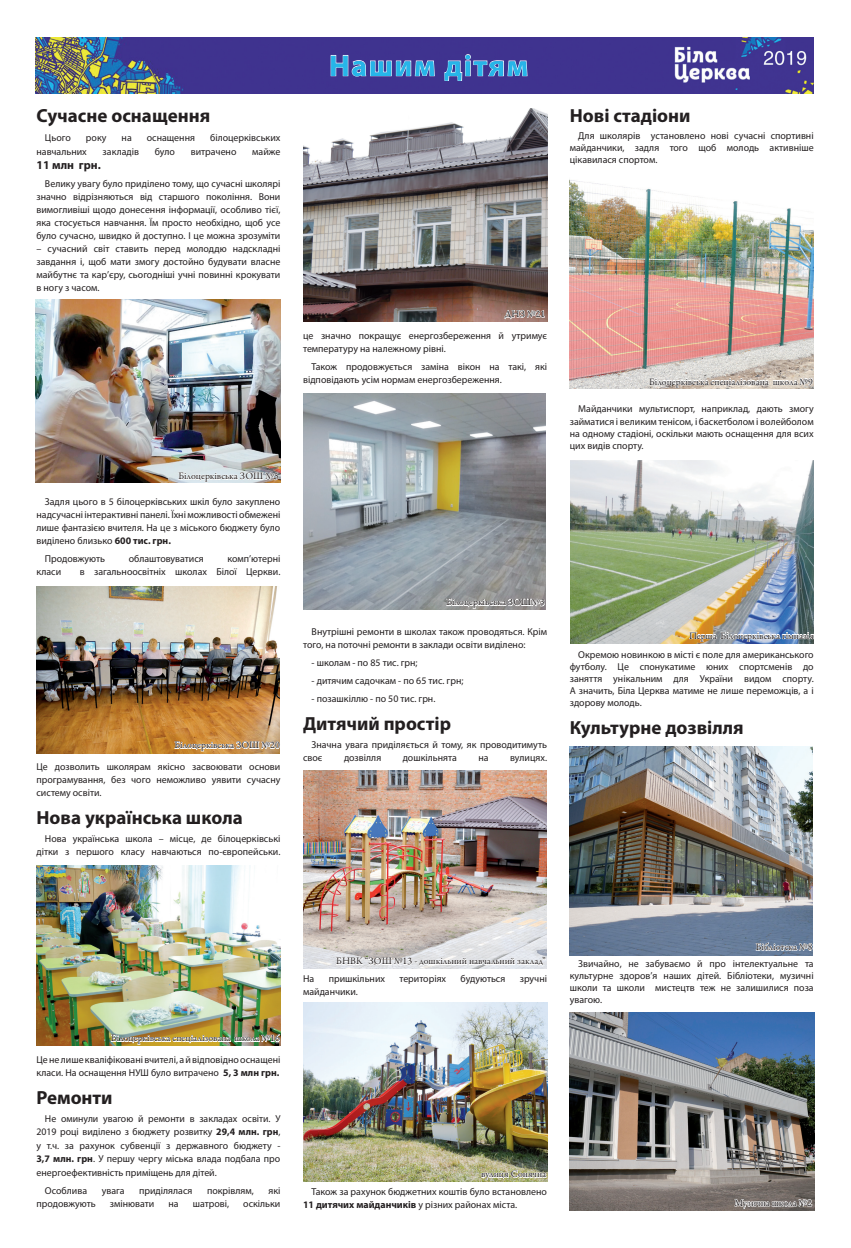
<style>
.page{position:relative;width:851px;height:1248px;background:#fff}
.page>*{position:absolute;margin:0;border:0;box-sizing:border-box;transform-origin:0 0}
.t1{font:700 30px "Myriad Pro";letter-spacing:.05em;color:#26b5e9}
.t2{font:700 19px "Myriad Pro";color:#231f20}
.t3{font:700 12px "Myriad Pro";color:#231f20}
.t4{font:10px/13px "Myriad Pro";color:#231f20;text-align:justify}
.t5{font:10px "Garamond Premr Pro";letter-spacing:-.005em;color:#231f20}
.s1{font-weight:700}
</style>
<div class="page">
<img style="left:36px;top:38px;width:777px;height:56px">
<svg style="left:331px;top:55px;width:103px;height:21px;background:#6a60a8"></svg>
<svg style="left:444px;top:54px;width:83px;height:27px;background:#6258a3"></svg>
<img style="left:36px;top:299px;width:245px;height:183px">
<img style="left:37px;top:865px;width:244px;height:180px">
<img style="left:303px;top:108px;width:245px;height:213px">
<img style="left:303px;top:393px;width:243px;height:216px">
<img style="left:304px;top:770px;width:242px;height:198px">
<img style="left:303px;top:1002px;width:244px;height:179px">
<img style="left:570px;top:180px;width:243px;height:208px">
<img style="left:570px;top:460px;width:243px;height:183px">
<img style="left:37px;top:586px;width:243px;height:167px">
<img style="left:569px;top:746px;width:243px;height:209px">
<img style="left:569px;top:1012px;width:245px;height:198px">
<svg style="left:178px;top:468px;width:101px;height:15px"></svg>
<svg style="left:174px;top:738px;width:106px;height:15px"></svg>
<img style="left:110px;top:1023px;width:170px;height:23px">
<svg style="left:503px;top:299px;width:42px;height:22px"></svg>
<svg style="left:445px;top:596px;width:100px;height:14px"></svg>
<svg style="left:480px;top:1167px;width:67px;height:15px"></svg>
<svg style="left:648px;top:375px;width:165px;height:14px"></svg>
<svg style="left:688px;top:629px;width:126px;height:15px"></svg>
<svg style="left:755px;top:940px;width:58px;height:15px"></svg>
<svg style="left:733px;top:1196px;width:79px;height:15px"></svg>
<svg style="left:335px;top:946px;width:211px;height:23px"></svg>
<h2 class="t2" style="left:36px;top:103px;width:175px">Сучасне оснащення</h2>
<p class="t4" style="left:45px;top:131px;width:27px">Цього</p>
<p class="t4" style="left:86px;top:131px;width:22px">року</p>
<p class="t4" style="left:122px;top:131px;width:12px">на</p>
<p class="t4" style="left:147px;top:131px;width:50px">оснащення</p>
<p class="t4" style="left:210px;top:131px;width:72px">білоцерківських</p>
<p class="t4" style="left:36px;top:145px;width:52px">навчальних</p>
<p class="t4" style="left:103px;top:145px;width:38px">закладів</p>
<p class="t4" style="left:155px;top:145px;width:22px">було</p>
<p class="t4" style="left:191px;top:145px;width:47px">витрачено</p>
<p class="t4" style="left:252px;top:145px;width:30px">майже</p>
<p class="t3" style="left:36px;top:157px;width:66px">11 млн грн.</p>
<p class="t4" style="left:36px;top:177px;width:245px;text-indent:9px">Велику увагу було приділено тому, що сучасні школярі значно відрізняються від старшого покоління. Вони вимогливіші щодо донесення інформації, особливо тієї, яка стосується навчання. Їм просто необхідно, щоб усе було сучасно, швидко й доступно. І це можна зрозуміти</p>
<p class="t4" style="left:36px;top:242px;width:245px">– сучасний світ ставить перед молоддю надскладні завдання і, щоб мати змогу достойно будувати власне майбутнє та кар’єру, сьогодніші учні повинні крокувати в ногу з часом.</p>
<h1 class="t1" style="left:329px;top:46px;width:200px">Нашим дітям</h1>
<p class="t5" style="left:504px;top:308px;width:42px">ДНЗ №21</p>
<p class="t4" style="left:303px;top:329px;width:245px">це значно покращує енергозбереження й утримує температуру на належному рівні.</p>
<p class="t4" style="left:303px;top:360px;width:245px;text-indent:9px">Також продовжується заміна вікон на такі, які відповідають усім нормам енергозбереження.</p>
<p class="t5" style="left:178px;top:470px;width:102px">Білоцерківська ЗОШ №5</p>
<p class="t4" style="left:36px;top:494px;width:245px;text-indent:9px">Задля цього в 5 білоцерківських шкіл було закуплено надсучасні інтерактивні панелі. Їхні можливості обмежені лише фантазією вчителя. На це з міського бюджету було виділено близько <span class="s1">600 тис. грн.</span></p>
<p class="t4" style="left:45px;top:551px;width:62px">Продовжують</p>
<p class="t4" style="left:129px;top:551px;width:77px">облаштовуватися</p>
<p class="t4" style="left:227px;top:551px;width:54px">комп’ютерні</p>
<p class="t4" style="left:36px;top:564px;width:26px">класи</p>
<p class="t4" style="left:80px;top:564px;width:202px">в загальноосвітніх школах Білої Церкви.</p>
<p class="t5" style="left:174px;top:739px;width:107px">Білоцерківська ЗОШ №20</p>
<p class="t4" style="left:36px;top:759px;width:245px">Це дозволить школярам якісно засвоювати основи програмування, без чого неможливо уявити сучасну систему освіти.</p>
<h2 class="t2" style="left:36px;top:804px;width:208px">Нова українська школа</h2>
<p class="t4" style="left:36px;top:831px;width:245px;text-align:right">Нова українська школа – місце, де білоцерківські дітки з першого класу навчаються по-європейськи.</p>
<p class="t5" style="left:446px;top:596px;width:100px">Білоцерківська ЗОШ№3</p>
<p class="t4" style="left:303px;top:625px;width:245px;text-indent:9px">Внутрішні ремонти в школах також проводяться. Крім того, на поточні ремонти в заклади освіти виділено:</p>
<p class="t4" style="left:311px;top:656px;width:107px">- школам - по 85 тис. грн;</p>
<p class="t4" style="left:311px;top:674px;width:153px">- дитячим садочкам - по 65 тис. грн;</p>
<p class="t4" style="left:311px;top:692px;width:125px">- позашкіллю - по 50 тис. грн.</p>
<h2 class="t2" style="left:303px;top:711px;width:149px">Дитячий простір</h2>
<p class="t4" style="left:303px;top:737px;width:245px;text-indent:9px">Значна увага приділяється й тому, як проводитимуть своє</p>
<p class="t4" style="left:344px;top:750px;width:39px">дозвілля</p>
<p class="t4" style="left:402px;top:750px;width:56px">дошкільнята</p>
<p class="t4" style="left:478px;top:750px;width:12px">на</p>
<p class="t4" style="left:510px;top:750px;width:39px">вулицях.</p>
<h2 class="t2" style="left:569px;top:103px;width:122px">Нові стадіони</h2>
<p class="t4" style="left:569px;top:130px;width:245px;line-height:12px;text-indent:9px">Для школярів установлено нові сучасні спортивні майданчики, задля того щоб молодь активніше цікавилася спортом.</p>
<p class="t5" style="left:649px;top:375px;width:165px">Білоцерківська спеціалізована школа №9</p>
<p class="t4" style="left:569px;top:403px;width:245px;line-height:12.2px;text-indent:9px">Майданчики мультиспорт, наприклад, дають змогу займатися і великим тенісом, і баскетболом і волейболом на одному стадіоні, оскільки мають оснащення для всих цих видів спорту.</p>
<p class="t5" style="left:689px;top:629px;width:126px">Перша Білоцерківська гімназія</p>
<p class="t4" style="left:569px;top:648px;width:245px;line-height:12px;text-indent:9px">Окремою новинкою в місті є поле для американського футболу. Це спонукатиме юних спортсменів до заняття унікальним для України видом спорту.<br>А значить, Біла Церква матиме не лише переможців, а і здорову молодь.</p>
<h2 class="t2" style="left:569px;top:715px;width:175px">Культурне дозвілля</h2>
<p class="t5" style="left:111px;top:1032px;width:170px">Білоцерківська спеціалізована школа №16</p>
<p class="t4" style="left:36px;top:1052px;width:245px">Це не лише кваліфіковані вчителі, а й відповідно оснащені класи. На оснащення НУШ було витрачено <span class="s1">5, 3 млн грн.</span></p>
<h2 class="t2" style="left:36px;top:1084px;width:78px">Ремонти</h2>
<p class="t4" style="left:36px;top:1111px;width:245px;line-height:13.4px;text-indent:9px">Не оминули увагою й ремонти в закладах освіти. У 2019 році виділено з бюджету розвитку <span class="s1">29,4 млн. грн</span>, у т.ч. за рахунок субвенції з державного бюджету - <span class="s1">3,7 млн. грн</span>. У першу чергу міська влада подбала про енергоефективність приміщень для дітей.</p>
<p class="t4" style="left:45px;top:1183px;width:44px">Особлива</p>
<p class="t4" style="left:102px;top:1183px;width:24px">увага</p>
<p class="t4" style="left:139px;top:1183px;width:55px">приділялася</p>
<p class="t4" style="left:207px;top:1183px;width:48px">покрівлям,</p>
<p class="t4" style="left:268px;top:1183px;width:13px">які</p>
<p class="t4" style="left:36px;top:1197px;width:61px">продовжують</p>
<p class="t4" style="left:110px;top:1197px;width:46px">змінювати</p>
<p class="t4" style="left:168px;top:1197px;width:12px">на</p>
<p class="t4" style="left:193px;top:1197px;width:38px">шатрові,</p>
<p class="t4" style="left:243px;top:1197px;width:39px">оскільки</p>
<p class="t5" style="left:336px;top:955px;width:211px">БНВК “ЗОШ №13 - дошкільний навчальний заклад”</p>
<p class="t4" style="left:303px;top:971px;width:13px">На</p>
<p class="t4" style="left:329px;top:971px;width:58px">пришкільних</p>
<p class="t4" style="left:399px;top:971px;width:48px">територіях</p>
<p class="t4" style="left:460px;top:971px;width:46px">будуються</p>
<p class="t4" style="left:519px;top:971px;width:29px">зручні</p>
<p class="t4" style="left:303px;top:984px;width:56px">майданчики.</p>
<p class="t5" style="left:481px;top:1167px;width:66px">вулиця Сонячна</p>
<p class="t4" style="left:303px;top:1184px;width:245px;text-indent:9px">Також за рахунок бюджетних коштів було встановлено<br><span class="s1">11 дитячих майданчиків</span> у різних районах міста.</p>
<p class="t5" style="left:755px;top:940px;width:58px">Бібліотека №8</p>
<p class="t4" style="left:569px;top:957px;width:245px;line-height:12px;text-indent:9px">Звичайно, не забуваємо й про інтелектуальне та культурне здоров’я наших дітей. Бібліотеки, музичні школи та школи мистецтв теж не залишилися поза увагою.</p>
<p class="t5" style="left:734px;top:1196px;width:79px">Музична школа №2</p>
</div>
